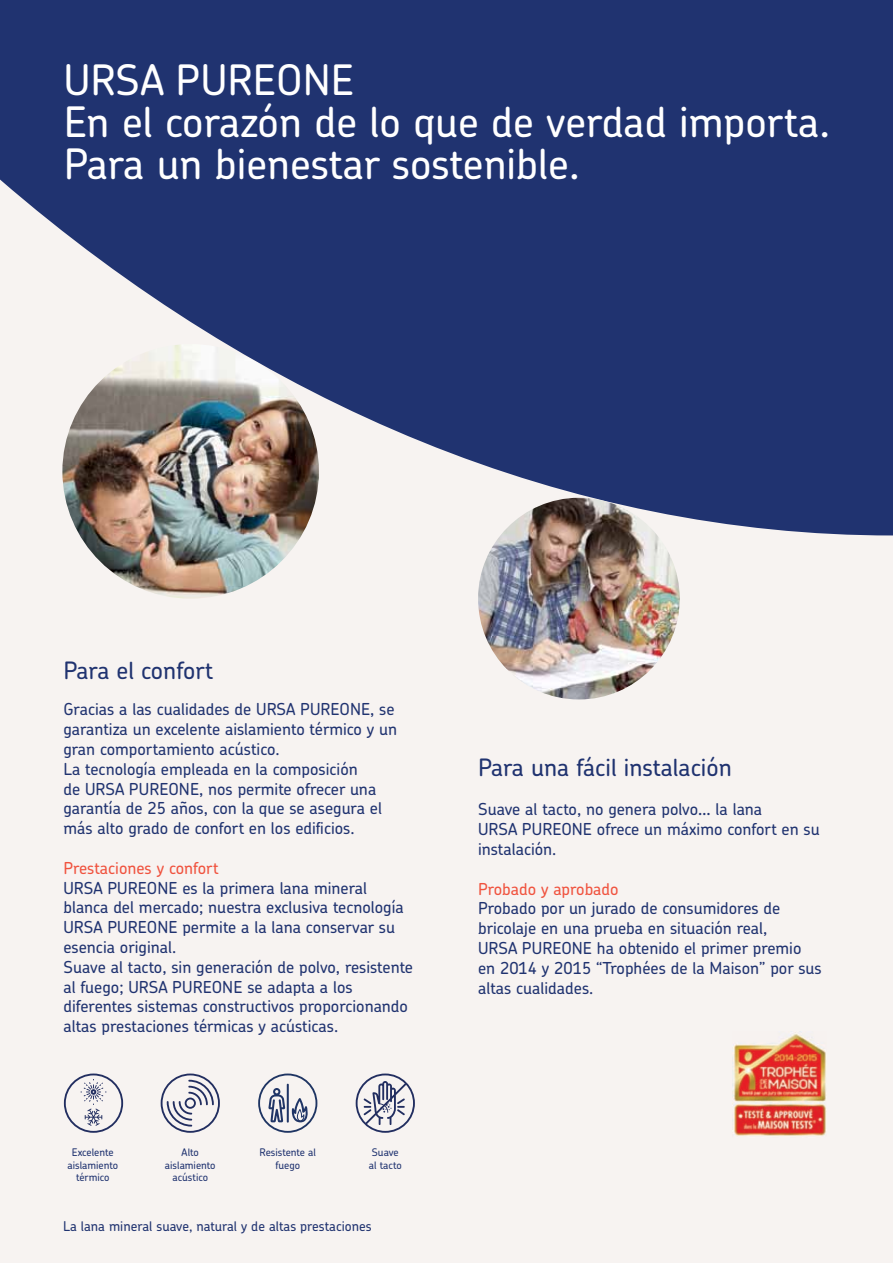
<style>
.page{position:relative;width:893px;height:1263px;background:#f7f3f1}
.page>*{position:absolute;margin:0;border:0;box-sizing:border-box;transform-origin:0 0}
.t1{font:500 42px/42px "Chevin Pro";color:#fff}
.t2{font:500 24px "Chevin Pro";color:#203370}
.t3{font:500 16.5px/19.8px "Chevin Pro";color:#203370}
.t4{font:500 16.5px "Chevin Pro";color:#f0533f}
.t5{font:500 13.5px "Chevin Pro";color:#203370}
.t6{font:500 10.5px/12.6px "Chevin Pro";color:#203370;text-align:center}
</style>
<div class="page">
<svg style="left:0;top:0;width:893px;height:535px;fill:#203370"></svg>
<img style="left:62px;top:344px;width:257px;height:255px;border-radius:50%">
<img style="left:733px;top:1031px;width:94px;height:105px">
<img style="left:478px;top:498px;width:202px;height:201px;border-radius:101px">
<svg style="left:161px;top:1073px;width:59px;height:60px"></svg>
<svg style="left:64px;top:1073px;width:59px;height:60px"></svg>
<svg style="left:356px;top:1073px;width:59px;height:60px"></svg>
<svg style="left:258px;top:1073px;width:59px;height:60px"></svg>
<hr style="left:287px;top:1084px;width:2px;height:38px;background:#203566">
<h1 class="t1" style="left:64px;top:58px;width:768px">URSA PUREONE<br>En el corazón de lo que de verdad importa.<br>Para un bienestar sostenible.</h1>
<h2 class="t2" style="left:63px;top:655px;width:151px">Para el confort</h2>
<p class="t3" style="left:63px;top:699px;width:335px">Gracias a las cualidades de URSA PUREONE, se garantiza un excelente aislamiento térmico y un gran comportamiento acústico.<br>La tecnología empleada en la composición<br>de URSA PUREONE, nos permite ofrecer una garantía de 25 años, con la que se asegura el más alto grado de confort en los edificios.</p>
<p class="t4" style="left:63px;top:857px;width:157px">Prestaciones y confort</p>
<p class="t3" style="left:63px;top:877px;width:351px">URSA PUREONE es la primera lana mineral blanca del mercado; nuestra exclusiva tecnología URSA PUREONE permite a la lana conservar su esencia original.<br>Suave al tacto, sin generación de polvo, resistente al fuego; URSA PUREONE se adapta a los diferentes sistemas constructivos proporcionando altas prestaciones térmicas y acústicas.</p>
<p class="t6" style="left:67px;top:1146px;width:52px">Excelente aislamiento térmico</p>
<p class="t6" style="left:369px;top:1146px;width:34px;text-align:left">Suave al tacto</p>
<p class="t6" style="left:165px;top:1146px;width:52px">Alto aislamiento acústico</p>
<p class="t6" style="left:260px;top:1146px;width:58px">Resistente al fuego</p>
<p class="t5" style="left:63px;top:1217px;width:310px">La lana mineral suave, natural y de altas prestaciones</p>
<h2 class="t2" style="left:478px;top:751px;width:255px">Para una fácil instalación</h2>
<p class="t3" style="left:478px;top:799px;width:343px">Suave al tacto, no genera polvo… la lana<br>URSA PUREONE ofrece un máximo confort en su instalación.</p>
<p class="t4" style="left:478px;top:877px;width:142px">Probado y aprobado</p>
<p class="t3" style="left:478px;top:898px;width:345px">Probado por un jurado de consumidores de bricolaje en una prueba en situación real,<br>URSA PUREONE ha obtenido el primer premio en 2014 y 2015 “Trophées de la Maison” por sus altas cualidades.</p>
</div>
